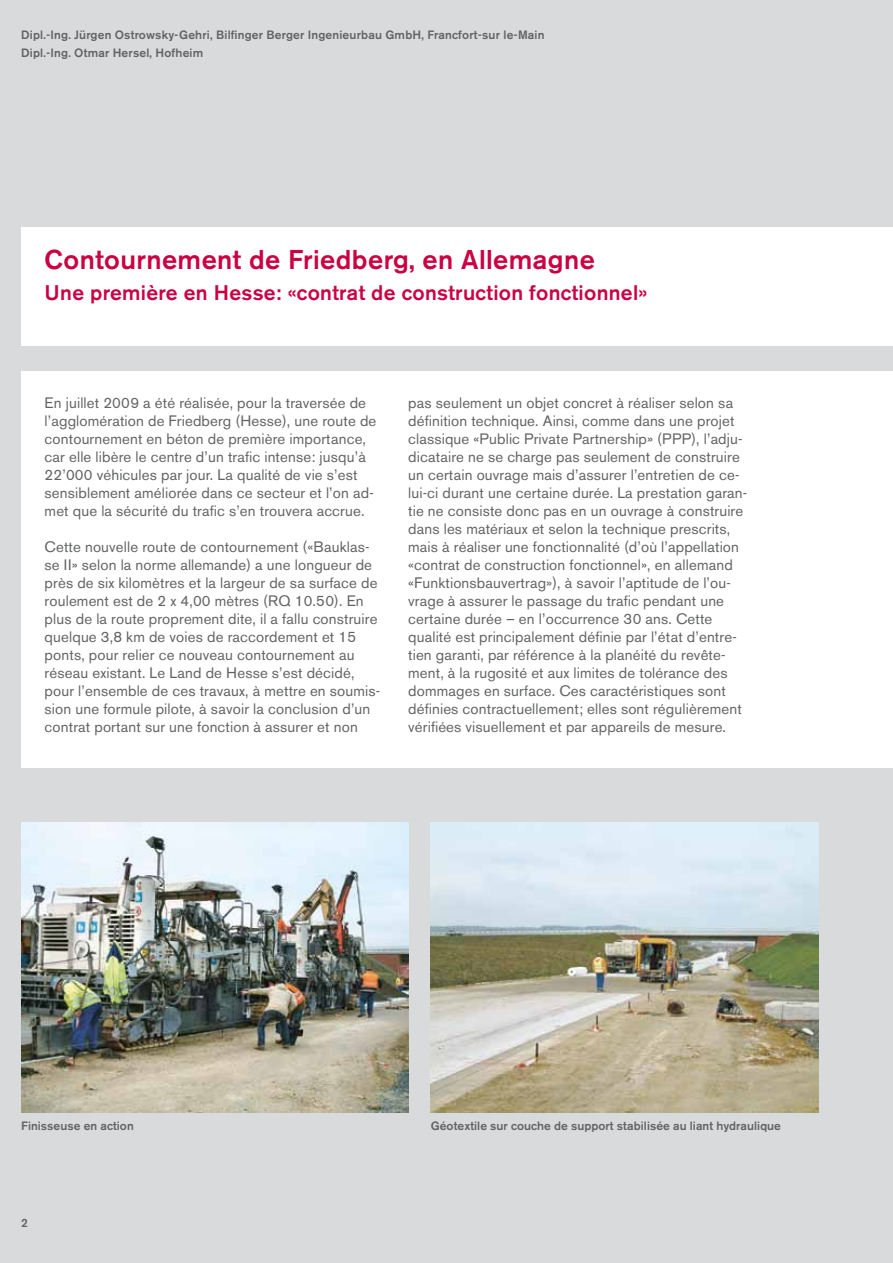
<style>
.page{position:relative;width:893px;height:1263px;background:#d9dadb}
.page>*{position:absolute;margin:0;border:0;box-sizing:border-box;transform-origin:0 0}
.t1{font:500 27px "Akzidenz Grotesk BE";letter-spacing:.015em;color:#cb0042}
.t2{font:500 21px "Akzidenz Grotesk BE";letter-spacing:.015em;color:#cb0042}
.t3{font:15px/18px "Akzidenz Grotesk BE";letter-spacing:.01em;color:#626364}
.t4{font:500 12px/18px "Akzidenz Grotesk BE";letter-spacing:.015em;color:#626364}
</style>
<div class="page">
<div style="left:21px;top:228px;width:872px;height:118px;background:#fff"></div>
<div style="left:21px;top:372px;width:872px;height:396px;background:#fff"></div>
<img style="left:21px;top:822px;width:388px;height:291px">
<img style="left:431px;top:822px;width:387px;height:291px">
<p class="t4" style="left:21px;top:26px;width:525px">Dipl.-Ing. Jürgen Ostrowsky-Gehri, Bilfinger Berger Ingenieurbau GmbH, Francfort-sur le-Main<br>Dipl.-Ing. Otmar Hersel, Hofheim</p>
<h1 class="t1" style="left:45px;top:243px;width:552px">Contournement de Friedberg, en Allemagne</h1>
<h2 class="t2" style="left:45px;top:280px;width:605px">Une première en Hesse: «contrat de construction fonctionnel»</h2>
<p class="t3" style="left:45px;top:394px;width:333px">En juillet 2009 a été réalisée, pour la traversée de l’agglomération de Friedberg (Hesse), une route de contournement en béton de première importance, car elle libère le centre d’un trafic intense: jusqu’à 22’000 véhicules par jour. La qualité de vie s’est sensiblement améliorée dans ce secteur et l’on ad&shy;met que la sécurité du trafic s’en trouvera accrue.</p>
<p class="t3" style="left:45px;top:538px;width:337px">Cette nouvelle route de contournement («Bauklas&shy;se II» selon la norme allemande) a une longueur de près de six kilomètres et la largeur de sa surface de roulement est de 2 x 4,00 mètres (RQ 10.50). En plus de la route proprement dite, il a fallu construire quelque 3,8 km de voies de raccordement et 15 ponts, pour relier ce nouveau contournement au réseau existant. Le Land de Hesse s’est décidé, pour l’ensemble de ces travaux, à mettre en soumis&shy;sion une formule pilote, à savoir la conclusion d’un contrat portant sur une fonction à assurer et non</p>
<p class="t3" style="left:408px;top:394px;width:341px">pas seulement un objet concret à réaliser selon sa définition technique. Ainsi, comme dans une projet classique «Public Private Partnership» (PPP), l’adju&shy;dicataire ne se charge pas seulement de construire un certain ouvrage mais d’assurer l’entretien de ce&shy;lui-ci durant une certaine durée. La prestation garan&shy;tie ne consiste donc pas en un ouvrage à construire dans les matériaux et selon la technique prescrits, mais à réaliser une fonctionnalité (d’où l’appellation «contrat de construction fonctionnel», en allemand «Funktionsbauvertrag»), à savoir l’aptitude de l’ou&shy;vrage à assurer le passage du trafic pendant une certaine durée – en l’occurrence 30 ans. Cette qualité est principalement définie par l’état d’entre&shy;tien garanti, par référence à la planéité du revête&shy;ment, à la rugosité et aux limites de tolérance des dommages en surface. Ces caractéristiques sont définies contractuellement; elles sont régulièrement vérifiées visuellement et par appareils de mesure.</p>
<p class="t4" style="left:21px;top:1117px;width:114px">Finisseuse en action</p>
<p class="t4" style="left:431px;top:1117px;width:352px">Géotextile sur couche de support stabilisée au liant hydraulique</p>
<p class="t4" style="left:21px;top:1214px;width:8px">2</p>
</div>
